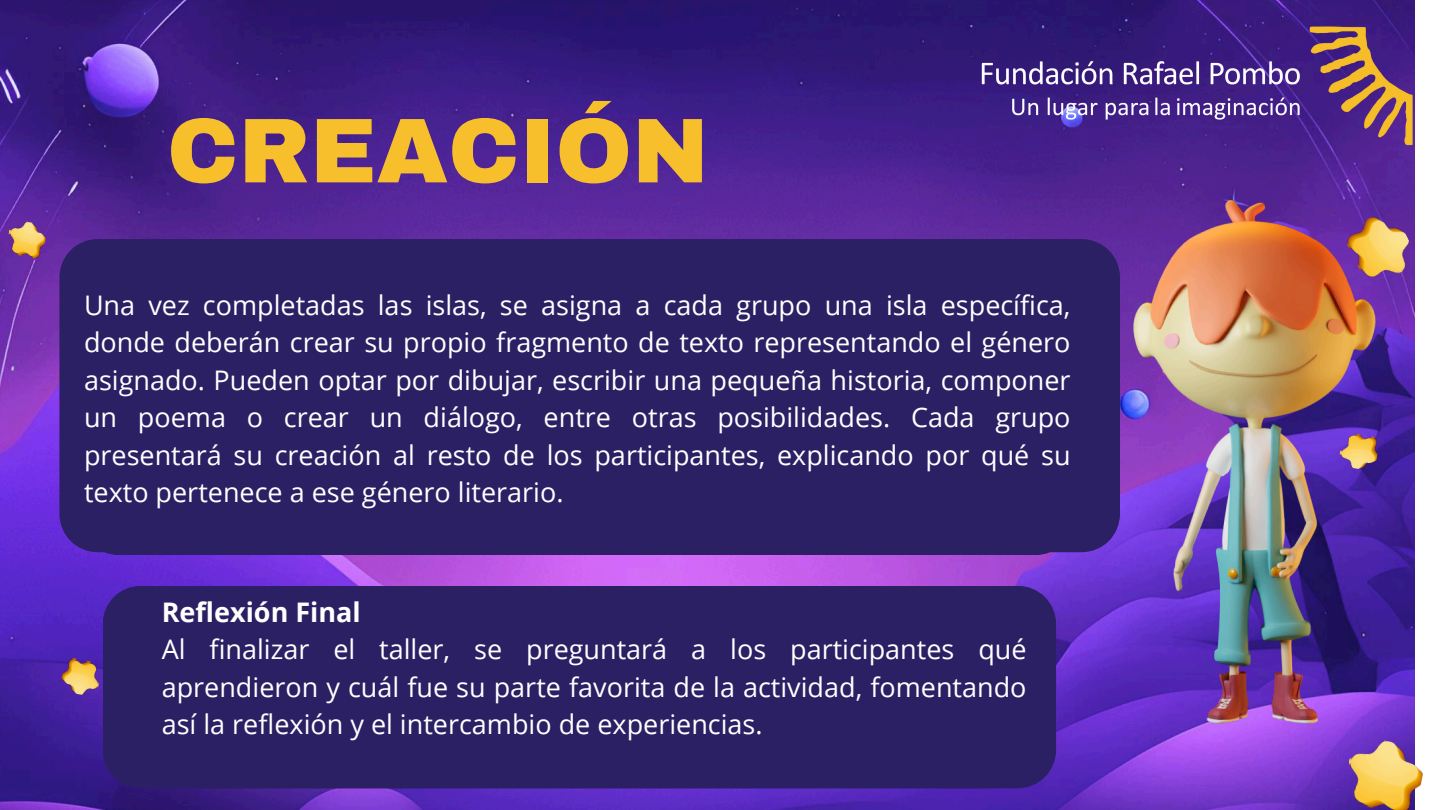
<style>
.page{position:relative;width:1440px;height:810px;background:#fff}
.page>*{position:absolute;margin:0;border:0;box-sizing:border-box;transform-origin:0 0}
.t1{font:900 92px "Archivo";color:#f7bf2c}
.t2{font:27px/37.5px "Open Sans";color:#fff;text-align:justify}
.t3{font:700 27px "Open Sans";color:#fff}
</style>
<div class="page">
<img style="left:0;top:0;width:1414px;height:810px">
<img style="left:1030px;top:153px;width:385px;height:657px">
<img style="left:1341px;top:207px;width:74px;height:81px">
<img style="left:1341px;top:735px;width:82px;height:75px">
<img style="left:5px;top:219px;width:43px;height:41px">
<img style="left:1337px;top:431px;width:44px;height:41px">
<img style="left:59px;top:657px;width:44px;height:40px">
<img style="left:980px;top:23px;width:435px;height:130px">
<div style="left:59px;top:239px;width:1061px;height:313px;background:#2b2063"></div>
<div style="left:81px;top:279px;width:992px;height:276px;background:#2b2063"></div>
<svg style="left:103px;top:586px;width:953px;height:202px;background:#2d2068"></svg>
<div style="left:159px;top:586px;width:870px;height:202px;background:#2b2063"></div>
<p class="t1" style="left:167px;top:102px;width:543px">CREACIÓN</p>
<p class="t2" style="left:84px;top:285px;width:988px">Una vez completadas las islas, se asigna a cada grupo una isla específica, donde deberán crear su propio fragmento de texto representando el género asignado. Pueden optar por dibujar, escribir una pequeña historia, componer un poema o crear un diálogo, entre otras posibilidades. Cada grupo presentará su creación al resto de los participantes, explicando por qué su texto pertenece a ese género literario.</p>
<p class="t3" style="left:162px;top:593px;width:201px">Reflexión Final</p>
<p class="t2" style="left:162px;top:630px;width:866px">Al finalizar el taller, se preguntará a los participantes qué aprendieron y cuál fue su parte favorita de la actividad, fomentando así la reflexión y el intercambio de experiencias.</p>
</div>
